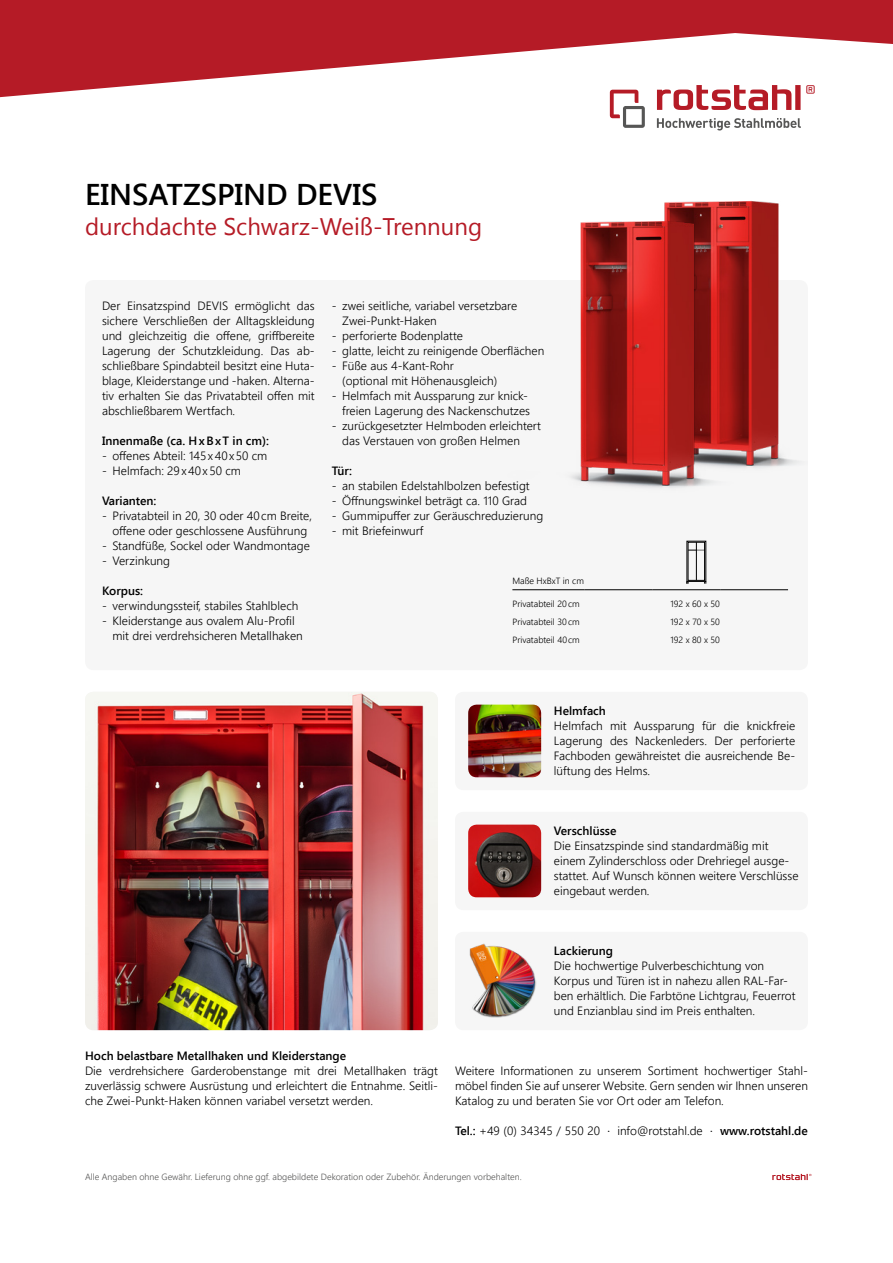
<style>
.page{position:relative;width:893px;height:1263px;background:#fff}
.page>*{position:absolute;margin:0;border:0;box-sizing:border-box;transform-origin:0 0}
.t1{font:600 30px "Segoe UI";color:#000}
.t2{font:24px "Segoe UI";color:#b51b26}
.t3{font:300 12px/15px "Segoe UI";color:#000}
.t4{font:600 12px "Segoe UI";color:#000}
.t5{font:300 9px "Segoe UI";color:#565655}
.t6{font:300 9px "Segoe UI";color:#000}
.s1{font-weight:600}
.s2{font-weight:400}
</style>
<div class="page">
<div style="left:455px;top:812px;width:353px;height:98px;background:#f6f6f6;border-radius:9px"></div>
<img style="left:468px;top:825px;width:73px;height:72px">
<div style="left:455px;top:932px;width:353px;height:98px;background:#f6f6f6;border-radius:9px"></div>
<img style="left:469px;top:943px;width:67px;height:75px">
<img style="left:85px;top:692px;width:353px;height:338px">
<div style="left:85px;top:280px;width:723px;height:390px;background:#f6f6f6;border-radius:9px"></div>
<img style="left:763px;top:205px;width:34px;height:263px">
<img style="left:571px;top:205px;width:192px;height:283px">
<div style="left:455px;top:692px;width:353px;height:98px;background:#f6f6f6;border-radius:9px"></div>
<img style="left:468px;top:705px;width:73px;height:72px">
<hr style="left:512px;top:589px;width:73px;height:1px;background:#000">
<hr style="left:585px;top:589px;width:68px;height:1px;background:#000">
<hr style="left:653px;top:589px;width:68px;height:1px;background:#000">
<hr style="left:721px;top:589px;width:67px;height:1px;background:#000">
<div style="left:687px;top:541px;width:19px;height:41px;border:1px solid #000"></div>
<div style="left:688px;top:542px;width:17px;height:38px;border:1px solid #000"></div>
<hr style="left:696px;top:542px;width:1px;height:38px;background:#000">
<svg style="left:688px;top:550px;width:17px;height:1px"></svg>
<svg style="left:772px;top:1174px;width:39px;height:6px"></svg>
<svg style="left:0;top:0;width:893px;height:205px"></svg>
<svg style="left:657px;top:85px;width:158px;height:25px"></svg>
<svg style="left:657px;top:118px;width:144px;height:13px"></svg>
<svg style="left:610px;top:90px;width:35px;height:38px"></svg>
<h1 class="t1" style="left:85px;top:173px;width:294px">EINSATZSPIND DEVIS</h1>
<h2 class="t2" style="left:85px;top:210px;width:399px">durchdachte Schwarz-Weiß-Trennung</h2>
<p class="t3" style="left:102px;top:298px;width:214px;text-align:justify">Der Einsatzspind DEVIS ermöglicht das sichere Verschließen der Alltagskleidung und gleichzeitig die offene, griffbereite Lagerung der Schutzkleidung. Das ab&shy;schließbare Spindabteil besitzt eine Huta&shy;blage, Kleiderstange und -haken. Alterna&shy;tiv erhalten Sie das Privatabteil offen mit abschließbarem Wertfach.</p>
<p class="t4" style="left:102px;top:432px;width:169px">Innenmaße (ca. HxBxT in cm):</p>
<p class="t3" style="left:102px;top:448px;width:167px">- offenes Abteil: 145x40x50 cm</p>
<p class="t3" style="left:102px;top:463px;width:140px">- Helmfach: 29x40x50 cm</p>
<p class="t4" style="left:102px;top:492px;width:56px">Varianten:</p>
<p class="t3" style="left:102px;top:508px;width:212px;text-align:center">- Privatabteil in 20, 30 oder 40cm Breite, offene oder geschlossene Ausführung</p>
<p class="t3" style="left:102px;top:538px;width:209px">- Standfüße, Sockel oder Wandmontage</p>
<p class="t3" style="left:102px;top:553px;width:70px">- Verzinkung</p>
<p class="t4" style="left:102px;top:582px;width:43px">Korpus:</p>
<p class="t3" style="left:102px;top:598px;width:198px">- verwindungssteif, stabiles Stahlblech</p>
<p class="t3" style="left:113px;top:613px;width:192px;text-indent:-10px">- Kleiderstange aus ovalem Alu-Profil mit drei verdrehsicheren Metallhaken</p>
<p class="t3" style="left:342px;top:298px;width:177px;text-indent:-10px">- zwei seitliche, variabel versetzbare<br>Zwei-Punkt-Haken</p>
<p class="t3" style="left:332px;top:328px;width:133px">- perforierte Bodenplatte</p>
<p class="t3" style="left:332px;top:343px;width:214px">- glatte, leicht zu reinigende Oberflächen</p>
<p class="t3" style="left:342px;top:358px;width:157px;text-indent:-10px">- Füße aus 4-Kant-Rohr (optional mit Höhenausgleich)</p>
<p class="t3" style="left:332px;top:388px;width:200px;text-align:right">- Helmfach mit Aussparung zur knick&shy;freien Lagerung des Nackenschutzes</p>
<p class="t3" style="left:342px;top:418px;width:200px;text-indent:-10px">- zurückgesetzter Helmboden erleichtert das Verstauen von großen Helmen</p>
<p class="t4" style="left:332px;top:462px;width:22px">Tür:</p>
<p class="t3" style="left:332px;top:478px;width:200px">- an stabilen Edelstahlbolzen befestigt</p>
<p class="t3" style="left:332px;top:493px;width:197px">- Öffnungswinkel beträgt ca. 110 Grad</p>
<p class="t3" style="left:332px;top:508px;width:213px">- Gummipuffer zur Geräuschreduzierung</p>
<p class="t3" style="left:332px;top:523px;width:93px">- mit Briefeinwurf</p>
<p class="t6" style="left:512px;top:574px;width:73px">Maße HxBxT in cm</p>
<p class="t6" style="left:512px;top:597px;width:69px">Privatabteil 20cm</p>
<p class="t6" style="left:670px;top:597px;width:51px">192 x 60 x 50</p>
<p class="t6" style="left:512px;top:615px;width:69px">Privatabteil 30cm</p>
<p class="t6" style="left:671px;top:615px;width:51px">192 x 70 x 50</p>
<p class="t6" style="left:512px;top:633px;width:69px">Privatabteil 40cm</p>
<p class="t6" style="left:670px;top:633px;width:51px">192 x 80 x 50</p>
<p class="t4" style="left:554px;top:702px;width:53px">Helmfach</p>
<p class="t3" style="left:554px;top:718px;width:243px;text-align:justify">Helmfach mit Aussparung für die knickfreie Lagerung des Nackenleders. Der perforierte Fachboden gewähreistet die ausreichende Be&shy;lüftung des Helms.</p>
<p class="t4" style="left:554px;top:822px;width:64px">Verschlüsse</p>
<p class="t3" style="left:554px;top:838px;width:246px">Die Einsatzspinde sind standardmäßig mit einem Zylinderschloss oder Drehriegel ausge&shy;stattet. Auf Wunsch können weitere Verschlüsse eingebaut werden.</p>
<p class="t4" style="left:554px;top:942px;width:61px">Lackierung</p>
<p class="t3" style="left:554px;top:958px;width:243px">Die hochwertige Pulverbeschichtung von Korpus und Türen ist in nahezu allen RAL-Far&shy;ben erhältlich. Die Farbtöne Lichtgrau, Feuerrot und Enzianblau sind im Preis enthalten.</p>
<p class="t4" style="left:85px;top:1047px;width:263px">Hoch belastbare Metallhaken und Kleiderstange</p>
<p class="t3" style="left:85px;top:1063px;width:354px;text-align:justify">Die verdrehsichere Garderobenstange mit drei Metallhaken trägt zuverlässig schwere Ausrüstung und erleichtert die Entnahme. Seitli&shy;che Zwei-Punkt-Haken können variabel versetzt werden.</p>
<p class="t3" style="left:455px;top:1063px;width:354px;text-align:justify">Weitere Informationen zu unserem Sortiment hochwertiger Stahl&shy;möbel finden Sie auf unserer Website. Gern senden wir Ihnen unseren Katalog zu und beraten Sie vor Ort oder am Telefon.</p>
<p class="t3" style="left:455px;top:1123px;width:354px"><span class="s1">Tel.:</span> +49 (0) 34345 / 550 20 <span class="s2">·</span> info@rotstahl.de <span class="s2">·</span> <span class="s1">www.rotstahl.de</span></p>
<p class="t5" style="left:85px;top:1170px;width:438px">Alle Angaben ohne Gewähr. Lieferung ohne ggf. abgebildete Dekoration oder Zubehör. Änderungen vorbehalten.</p>
</div>
